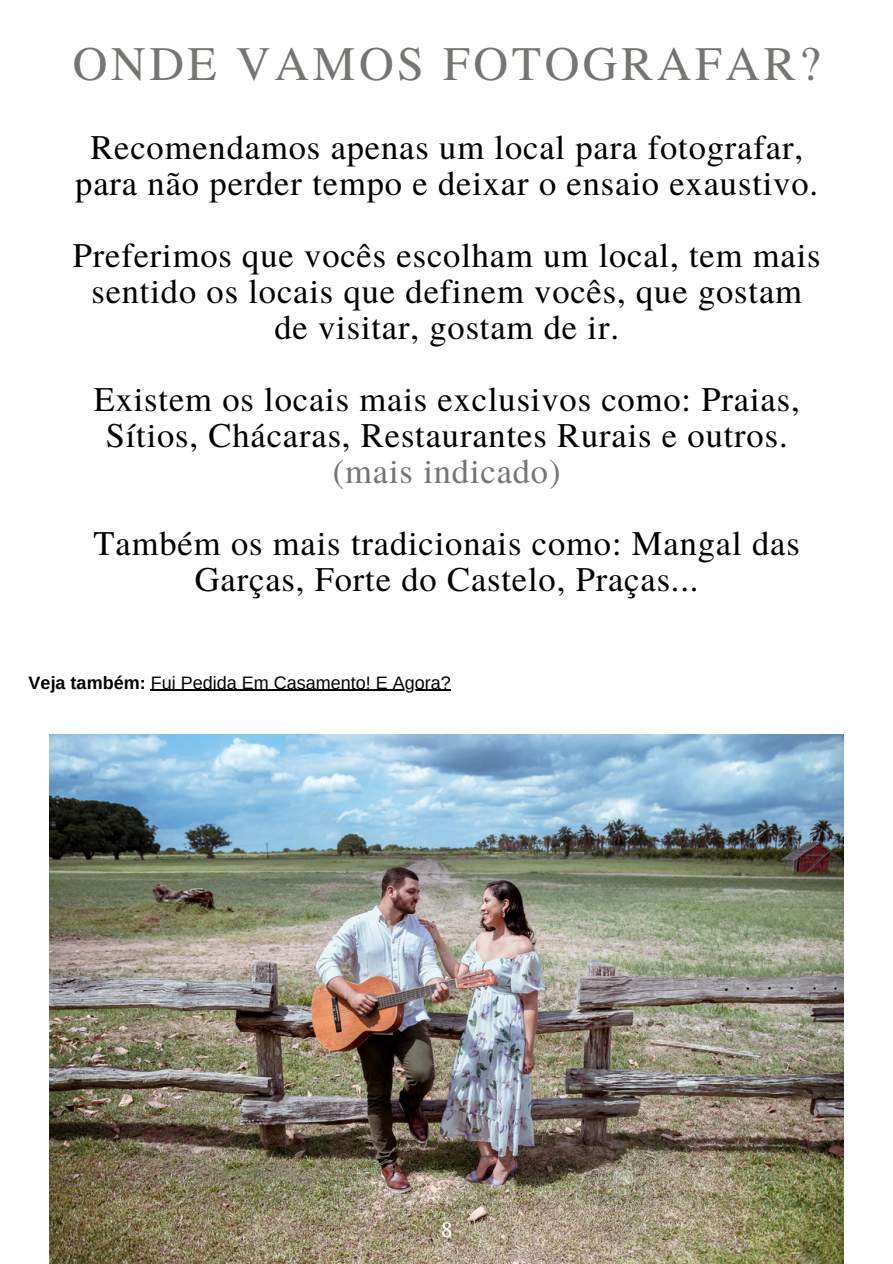
<style>
.page{position:relative;width:893px;height:1264px;background:#fff}
.page>*{position:absolute;margin:0;border:0;box-sizing:border-box;transform-origin:0 0}
.t1{font:48px "Te X Gyre Termes";letter-spacing:.075em;color:#767572}
.t2{font:34.5px/36px "Te X Gyre Termes";letter-spacing:.025em;color:#000;text-align:center}
.t3{font:22.5px "Marta";color:#fff}
.t4{font:18px "Arimo";color:#000}
.s1{color:#767572}
.s2{font-weight:700}
</style>
<div class="page">
<hr style="left:151px;top:689px;width:300px;height:1px;background:#000">
<img style="left:50px;top:734px;width:793px;height:529px">
<h1 class="t1" style="left:73px;top:29px;width:749px">ONDE VAMOS FOTOGRAFAR?</h1>
<h2 class="t2" style="left:75px;top:128px;width:744px">Recomendamos apenas um local para fotografar, para não perder tempo e deixar o ensaio exaustivo.</h2>
<h2 class="t2" style="left:73px;top:236px;width:749px">Preferimos que vocês escolham um local, tem mais sentido os locais que definem vocês, que gostam de visitar, gostam de ir.</h2>
<h2 class="t2" style="left:94px;top:380px;width:707px">Existem os locais mais exclusivos como: Praias,<br>Sítios, Chácaras, Restaurantes Rurais e outros. <span class="s1">(mais indicado)</span></h2>
<h2 class="t2" style="left:94px;top:524px;width:707px">Também os mais tradicionais como: Mangal das<br>Garças, Forte do Castelo, Praças...</h2>
<p class="t4" style="left:29px;top:672px;width:423px"><span class="s2">Veja também:</span> Fui Pedida Em Casamento! E Agora?</p>
<p class="t3" style="left:440px;top:1220px;width:14px">8</p>
</div>
